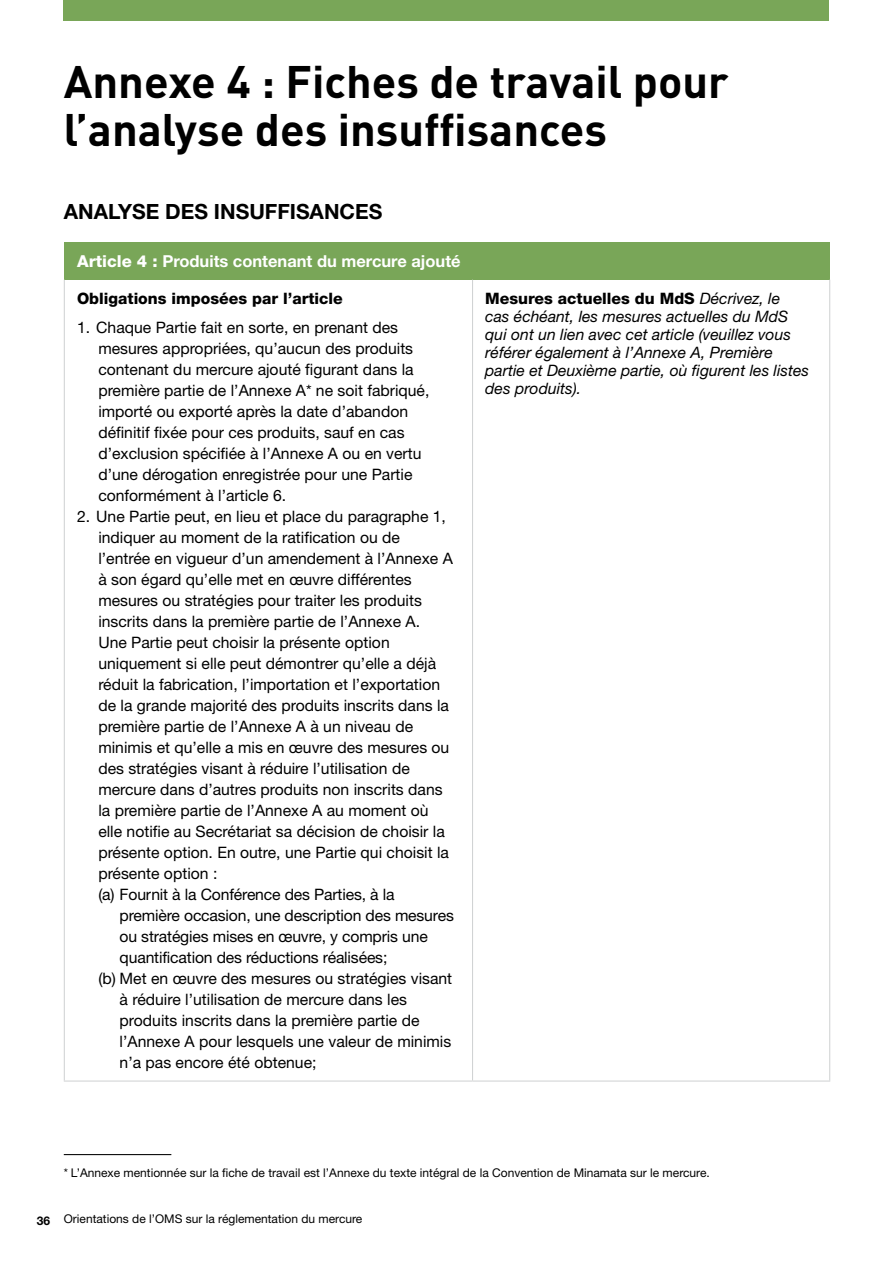
<style>
.page{position:relative;width:893px;height:1263px;background:#fff}
.page>*{position:absolute;margin:0;border:0;box-sizing:border-box;transform-origin:0 0}
.t1{font:700 45px/48px "DIN Pro";color:#000}
.t2{font:700 21px "Helvetica Neue LT Std";color:#000}
.t3{font:700 16.5px "Helvetica Neue LT Std";color:#fff}
.t4{font:15.75px/21px "Helvetica Neue LT Std";color:#000}
.t5{font:italic 15.75px/18px "Helvetica Neue LT Std";color:#000}
.t6{font:800 15.75px "Helvetica Neue LT Std";color:#000}
.t7{font:12px "Helvetica Neue LT Std";color:#000}
.s1{font-weight:800}
.s2{font-weight:800;font-style:normal}
.s3{font-weight:700}
</style>
<div class="page">
<div style="left:64px;top:0;width:765px;height:21px;background:#79a658"></div>
<div style="left:64px;top:242px;width:766px;height:38px;background:#79a658"></div>
<hr style="left:64px;top:280px;width:1px;height:800px;background:#d1d3d4">
<hr style="left:472px;top:280px;width:1px;height:800px;background:#d1d3d4">
<hr style="left:829px;top:280px;width:1px;height:800px;background:#d1d3d4">
<hr style="left:64px;top:1080px;width:408px;height:1px;background:#d1d3d4">
<hr style="left:472px;top:1080px;width:358px;height:1px;background:#d1d3d4">
<hr style="left:64px;top:1154px;width:107px;height:1px;background:#000">
<h1 class="t1" style="left:64px;top:56px;width:666px">Annexe 4 : Fiches de travail pour l’analyse des insuffisances</h1>
<h2 class="t2" style="left:64px;top:199px;width:320px">ANALYSE DES INSUFFISANCES</h2>
<p class="t3" style="left:77px;top:251px;width:385px"><span class="s1">Article 4 :</span> Produits contenant du mercure ajouté</p>
<p class="t6" style="left:77px;top:289px;width:267px">Obligations imposées par l’article</p>
<p class="t4" style="left:98px;top:317px;width:333px;text-indent:-21px">1. Chaque Partie fait en sorte, en prenant des mesures appropriées, qu’aucun des produits contenant du mercure ajouté figurant dans la première partie de l’Annexe A* ne soit fabriqué, importé ou exporté après la date d’abandon définitif fixée pour ces produits, sauf en cas d’exclusion spécifiée à l’Annexe A ou en vertu d’une dérogation enregistrée pour une Partie conformément à l’article 6.</p>
<p class="t4" style="left:98px;top:506px;width:356px;text-indent:-21px">2. Une Partie peut, en lieu et place du paragraphe 1, indiquer au moment de la ratification ou de l’entrée en vigueur d’un amendement à l’Annexe A à son égard qu’elle met en œuvre différentes mesures ou stratégies pour traiter les produits inscrits dans la première partie de l’Annexe A.<br>Une Partie peut choisir la présente option uniquement si elle peut démontrer qu’elle a déjà réduit la fabrication, l’importation et l’exportation de la grande majorité des produits inscrits dans la première partie de l’Annexe A à un niveau de minimis et qu’elle a mis en œuvre des mesures ou des stratégies visant à réduire l’utilisation de mercure dans d’autres produits non inscrits dans la première partie de l’Annexe A au moment où elle notifie au Secrétariat sa décision de choisir la présente option. En outre, une Partie qui choisit la présente option :<br>(a) Fournit à la Conférence des Parties, à la</p>
<p class="t4" style="left:120px;top:905px;width:336px">première occasion, une description des mesures</p>
<p class="t4" style="left:120px;top:926px;width:310px">ou stratégies mises en œuvre, y compris une</p>
<p class="t4" style="left:120px;top:947px;width:269px">quantification des réductions réalisées;</p>
<p class="t4" style="left:98px;top:968px;width:355px">(b) Met en œuvre des mesures ou stratégies visant</p>
<p class="t4" style="left:120px;top:989px;width:289px">à réduire l’utilisation de mercure dans les</p>
<p class="t4" style="left:120px;top:1010px;width:301px">produits inscrits dans la première partie de</p>
<p class="t4" style="left:120px;top:1031px;width:333px">l’Annexe A pour lesquels une valeur de minimis</p>
<p class="t4" style="left:120px;top:1052px;width:198px">n’a pas encore été obtenue;</p>
<p class="t5" style="left:485px;top:289px;width:325px"><span class="s2">Mesures actuelles du MdS</span> Décrivez, le<br>cas échéant, les mesures actuelles du MdS qui ont un lien avec cet article (veuillez vous référer également à l’Annexe A, Première partie et Deuxième partie, où figurent les listes des produits).</p>
<p class="t7" style="left:64px;top:1166px;width:647px">* L’Annexe mentionnée sur la fiche de travail est l’Annexe du texte intégral de la Convention de Minamata sur le mercure.</p>
<p class="t7" style="left:37px;top:1211px;width:327px"><span class="s3">36</span> Orientations de l’OMS sur la réglementation du mercure</p>
</div>
